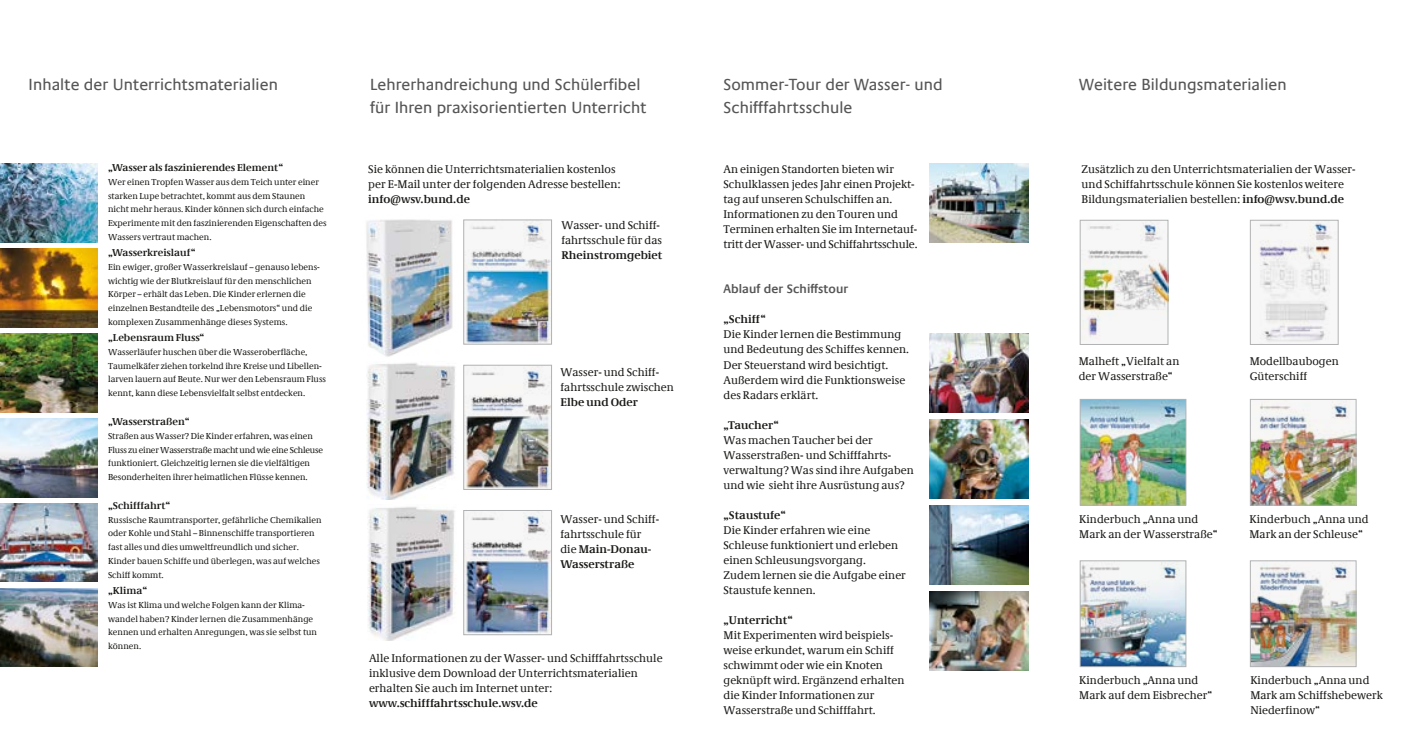
<style>
.page{position:relative;width:1404px;height:745px;background:#fff}
.page>*{position:absolute;margin:0;border:0;box-sizing:border-box;transform-origin:0 0}
.t1{font:16.25px/22.5px "Praxis Com";letter-spacing:.005em;color:#565656}
.t2{font:600 12.5px "Praxis Com";letter-spacing:.005em;color:#565656}
.t3{font:11.25px/15px "Demos Com";letter-spacing:.005em;color:#1a1a18}
.t4{font:700 11.25px "Demos Com";letter-spacing:.005em;color:#1a1a18}
.t5{font:700 10px "Demos Com";letter-spacing:.005em;color:#1a1a18}
.t6{font:8.75px/13.8px "Demos Com";color:#1a1a18}
.s1{font-weight:700}
</style>
<div class="page">
<img style="left:465px;top:221px;width:85px;height:121px">
<div style="left:463px;top:219px;width:89px;height:125px;border:1px solid #b1b2b3"></div>
<img style="left:465px;top:366px;width:85px;height:121px">
<div style="left:463px;top:364px;width:89px;height:125px;border:1px solid #b1b2b3"></div>
<img style="left:465px;top:512px;width:85px;height:120px">
<div style="left:463px;top:510px;width:89px;height:124px;border:1px solid #b1b2b3"></div>
<img style="left:0;top:163px;width:97px;height:79px">
<img style="left:0;top:248px;width:97px;height:79px">
<img style="left:0;top:333px;width:97px;height:79px">
<img style="left:0;top:418px;width:97px;height:78px">
<img style="left:0;top:503px;width:97px;height:78px">
<img style="left:0;top:588px;width:97px;height:78px">
<img style="left:929px;top:333px;width:99px;height:79px">
<img style="left:929px;top:419px;width:99px;height:79px">
<img style="left:929px;top:505px;width:99px;height:79px">
<img style="left:929px;top:591px;width:99px;height:79px">
<img style="left:929px;top:163px;width:99px;height:79px">
<img style="left:367px;top:363px;width:89px;height:136px">
<img style="left:368px;top:507px;width:87px;height:133px">
<img style="left:366px;top:219px;width:87px;height:138px">
<img style="left:1081px;top:222px;width:85px;height:119px">
<div style="left:1079px;top:220px;width:89px;height:124px;border:1px solid #b1b2b3"></div>
<img style="left:1256px;top:222px;width:80px;height:120px">
<div style="left:1249px;top:220px;width:89px;height:124px;border:1px solid #b1b2b3"></div>
<img style="left:1081px;top:401px;width:103px;height:102px">
<div style="left:1079px;top:399px;width:107px;height:106px;border:1px solid #b1b2b3"></div>
<img style="left:1251px;top:401px;width:103px;height:102px">
<div style="left:1249px;top:399px;width:107px;height:106px;border:1px solid #b1b2b3"></div>
<img style="left:1081px;top:562px;width:103px;height:102px">
<div style="left:1079px;top:560px;width:107px;height:106px;border:1px solid #b1b2b3"></div>
<img style="left:1251px;top:562px;width:103px;height:102px">
<div style="left:1249px;top:560px;width:107px;height:106px;border:1px solid #b1b2b3"></div>
<h1 class="t1" style="left:29px;top:73px;width:251px">Inhalte der Unterrichtsmaterialien</h1>
<h1 class="t1" style="left:370px;top:73px;width:278px">Lehrerhandreichung und Schülerfibel für Ihren praxisorientierten Unterricht</h1>
<h1 class="t1" style="left:723px;top:73px;width:221px">Sommer-Tour der Wasser- und<br>Schifffahrtsschule</h1>
<h1 class="t1" style="left:1079px;top:73px;width:209px">Weitere Bildungsmaterialien</h1>
<p class="t5" style="left:108px;top:162px;width:177px">„Wasser als faszinierendes Element“</p>
<p class="t6" style="left:108px;top:175px;width:220px">Wer einen Tropfen Wasser aus dem Teich unter einer starken Lupe betrachtet, kommt aus dem Staunen nicht mehr heraus. Kinder können sich durch einfache Experimente mit den faszinierenden Eigenschaften des Wassers vertraut machen.</p>
<p class="t5" style="left:108px;top:247px;width:89px">„Wasserkreislauf“</p>
<p class="t6" style="left:108px;top:260px;width:213px">Ein ewiger, großer Wasserkreislauf – genauso lebens&shy;wichtig wie der Blutkreislauf für den menschlichen Körper – erhält das Leben. Die Kinder erlernen die einzelnen Bestandteile des „Lebensmotors“ und die komplexen Zusammenhänge dieses Systems.</p>
<p class="t5" style="left:108px;top:332px;width:98px">„Lebensraum Fluss“</p>
<p class="t6" style="left:108px;top:345px;width:219px">Wasserläufer huschen über die Wasseroberfläche, Taumelkäfer ziehen torkelnd ihre Kreise und Libellen&shy;larven lauern auf Beute. Nur wer den Lebensraum Fluss kennt, kann diese Lebensvielfalt selbst entdecken.</p>
<p class="t5" style="left:108px;top:415px;width:83px">„Wasserstraßen“</p>
<p class="t6" style="left:108px;top:429px;width:216px">Straßen aus Wasser? Die Kinder erfahren, was einen Fluss zu einer Wasserstraße macht und wie eine Schleuse funktioniert. Gleichzeitig lernen sie die vielfältigen Besonderheiten ihrer heimatlichen Flüsse kennen.</p>
<p class="t5" style="left:108px;top:499px;width:64px">„Schifffahrt“</p>
<p class="t6" style="left:108px;top:512px;width:215px">Russische Raumtransporter, gefährliche Chemikalien oder Kohle und Stahl – Binnenschiffe transportieren fast alles und dies umweltfreundlich und sicher.<br>Kinder bauen Schiffe und überlegen, was auf welches Schiff kommt.</p>
<p class="t5" style="left:108px;top:584px;width:41px">„Klima“</p>
<p class="t6" style="left:108px;top:597px;width:210px">Was ist Klima und welche Folgen kann der Klima&shy;wandel haben? Kinder lernen die Zusammenhänge kennen und erhalten Anregungen, was sie selbst tun können.</p>
<p class="t3" style="left:368px;top:162px;width:254px">Sie können die Unterrichtsmaterialien kostenlos per E-Mail unter der folgenden Adresse bestellen:</p>
<p class="t4" style="left:368px;top:192px;width:103px">info@wsv.bund.de</p>
<p class="t3" style="left:561px;top:218px;width:102px">Wasser- und Schiff&shy;fahrtsschule für das</p>
<p class="t4" style="left:561px;top:249px;width:103px">Rheinstromgebiet</p>
<p class="t3" style="left:560px;top:364px;width:115px">Wasser- und Schiff&shy;fahrtsschule zwischen</p>
<p class="t4" style="left:560px;top:395px;width:79px">Elbe und Oder</p>
<p class="t3" style="left:560px;top:511px;width:100px">Wasser- und Schiff&shy;fahrtsschule für die <span class="s1">Main-Donau-<br>Wasserstraße</span></p>
<p class="t3" style="left:369px;top:650px;width:295px">Alle Informationen zu der Wasser- und Schifffahrtsschule inklusive dem Download der Unterrichtsmaterialien erhalten Sie auch im Internet unter:</p>
<p class="t4" style="left:369px;top:696px;width:170px">www.schifffahrtsschule.wsv.de</p>
<p class="t3" style="left:723px;top:162px;width:195px">An einigen Standorten bieten wir Schulklassen jedes Jahr einen Projekt&shy;tag auf unseren Schulschiffen an.<br>Informationen zu den Touren und Terminen erhalten Sie im Internetauf&shy;tritt der Wasser- und Schiffahrtsschule.</p>
<p class="t2" style="left:723px;top:281px;width:126px">Ablauf der Schiffstour</p>
<p class="t4" style="left:723px;top:313px;width:44px">„Schiff“</p>
<p class="t3" style="left:723px;top:327px;width:187px">Die Kinder lernen die Bestimmung und Bedeutung des Schiffes kennen.<br>Der Steuerstand wird besichtigt.<br>Außerdem wird die Funktionsweise des Radars erklärt.</p>
<p class="t4" style="left:723px;top:418px;width:57px">„Taucher“</p>
<p class="t3" style="left:723px;top:432px;width:192px">Was machen Taucher bei der<br>Wasserstraßen- und Schifffahrts&shy;verwaltung? Was sind ihre Aufgaben und wie sieht ihre Ausrüstung aus?</p>
<p class="t4" style="left:723px;top:508px;width:64px">„Staustufe“</p>
<p class="t3" style="left:723px;top:522px;width:184px">Die Kinder erfahren wie eine<br>Schleuse funktioniert und erleben einen Schleusungsvorgang.<br>Zudem lernen sie die Aufgabe einer<br>Staustufe kennen.</p>
<p class="t4" style="left:723px;top:613px;width:71px">„Unterricht“</p>
<p class="t3" style="left:723px;top:627px;width:182px">Mit Experimenten wird beispiels&shy;weise erkundet, warum ein Schiff schwimmt oder wie ein Knoten geknüpft wird. Ergänzend erhalten die Kinder Informationen zur<br>Wasserstraße und Schifffahrt.</p>
<p class="t3" style="left:1081px;top:162px;width:275px">Zusätzlich zu den Unterrichtsmaterialien der Wasser&shy;und Schiffahrtsschule können Sie kostenlos weitere<br>Bildungsmaterialien bestellen: <span class="s1">info@wsv.bund.de</span></p>
<p class="t3" style="left:1078px;top:353px;width:102px">Malheft „Vielfalt an der Wasserstraße“</p>
<p class="t3" style="left:1249px;top:353px;width:90px">Modellbaubogen<br>Güterschiff</p>
<p class="t3" style="left:1079px;top:511px;width:140px">Kinderbuch „Anna und<br>Mark an der Wasserstraße“</p>
<p class="t3" style="left:1249px;top:511px;width:121px">Kinderbuch „Anna und<br>Mark an der Schleuse“</p>
<p class="t3" style="left:1079px;top:672px;width:134px">Kinderbuch „Anna und<br>Mark auf dem Eisbrecher“</p>
<p class="t3" style="left:1250px;top:672px;width:134px">Kinderbuch „Anna und<br>Mark am Schiffshebewerk<br>Niederfinow“</p>
</div>
